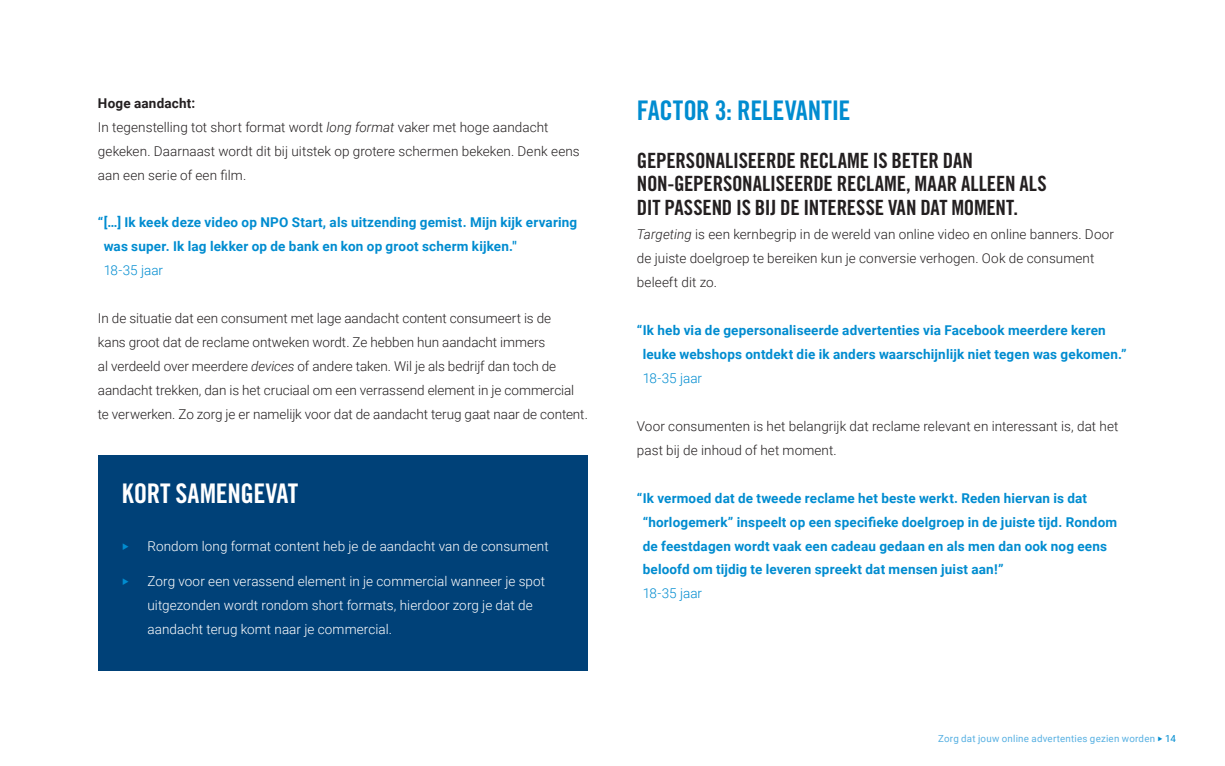
<style>
.page{position:relative;width:1225px;height:766px;background:#fff}
.page>*{position:absolute;margin:0;border:0;box-sizing:border-box;transform-origin:0 0}
.Subkoptekst_Blauw{font:27px "Trade Gothic LT Std Bd Cn 20";letter-spacing:-.01em;color:#008cd0}
.Subkoptekst_Blauw-2{font:27px "Trade Gothic LT Std Bd Cn 20";letter-spacing:-.015em;color:#fff}
.Tussenkop_Zwart{font:21px/23.9px "Trade Gothic LT Std Bd Cn 20";letter-spacing:-.01em;color:#231f20}
.Broodtekst{font:300 13.5px/23.9px "Roboto";color:#231f20}
.Broodtekst-2{font:700 13.5px/23.9px "Roboto";letter-spacing:.015em;color:#008cd0}
.t1{font:300 13.5px/23.9px "Roboto";letter-spacing:.005em;color:#fff}
.Broodtekst-3{font:700 13.5px "Roboto";letter-spacing:.015em;color:#231f20}
.t2{font:13.5px "Roboto";color:#008cd0}
.t3{font:9.75px "Roboto";letter-spacing:.02em;color:#57b0e2}
.s1{font-style:italic}
.s2{font-weight:300}
.s3{color:#008cd0}
</style>
<div class="page">
<div style="left:98px;top:454px;width:490px;height:216px;background:#004178"></div>
<p class="Broodtekst-3" style="left:98px;top:93px;width:99px">Hoge aandacht:</p>
<p class="Broodtekst" style="left:98px;top:114px;width:483px">In tegenstelling tot short format wordt <span class="s1">long format</span> vaker met hoge aandacht gekeken. Daarnaast wordt dit bij uitstek op grotere schermen bekeken. Denk eens aan een serie of een film.</p>
<p class="Broodtekst-2" style="left:104px;top:210px;width:475px;text-indent:-6px">“[…] Ik keek deze video op NPO Start, als uitzending gemist. Mijn kijk ervaring was super. Ik lag lekker op de bank en kon op groot scherm kijken."<br><span class="s2">18-35 jaar</span></p>
<p class="Broodtekst" style="left:98px;top:306px;width:491px">In de situatie dat een consument met lage aandacht content consumeert is de<br>kans groot dat de reclame ontweken wordt. Ze hebben hun aandacht immers<br>al verdeeld over meerdere <span class="s1">devices</span> of andere taken. Wil je als bedrijf dan toch de aandacht trekken, dan is het cruciaal om een verrassend element in je commercial te verwerken. Zo zorg je er namelijk voor dat de aandacht terug gaat naar de content.</p>
<p class="Subkoptekst_Blauw-2" style="left:122px;top:476px;width:178px">KORT SAMENGEVAT</p>
<p class="t2" style="left:122px;top:536px;width:9px">‣</p>
<p class="t1" style="left:147px;top:533px;width:403px">Rondom long format content heb je de aandacht van de consument</p>
<p class="t2" style="left:122px;top:572px;width:9px">‣</p>
<p class="t1" style="left:147px;top:569px;width:399px">Zorg voor een verassend element in je commercial wanneer je spot uitgezonden wordt rondom short formats, hierdoor zorg je dat de aandacht terug komt naar je commercial.</p>
<p class="Subkoptekst_Blauw" style="left:637px;top:94px;width:215px">FACTOR 3: RELEVANTIE</p>
<p class="Tussenkop_Zwart" style="left:637px;top:148px;width:411px">GEPERSONALISEERDE RECLAME IS BETER DAN<br>NON-GEPERSONALISEERDE RECLAME, MAAR ALLEEN ALS<br>DIT PASSEND IS BIJ DE INTERESSE VAN DAT MOMENT.</p>
<p class="Broodtekst" style="left:637px;top:222px;width:478px"><span class="s1">Targeting</span> is een kernbegrip in de wereld van online video en online banners. Door de juiste doelgroep te bereiken kun je conversie verhogen. Ook de consument beleeft dit zo.</p>
<p class="Broodtekst-2" style="left:643px;top:318px;width:485px;text-indent:-6px">“Ik heb via de gepersonaliseerde advertenties via Facebook meerdere keren leuke webshops ontdekt die ik anders waarschijnlijk niet tegen was gekomen.”<br><span class="s2">18-35 jaar</span></p>
<p class="Broodtekst" style="left:637px;top:413px;width:483px">Voor consumenten is het belangrijk dat reclame relevant en interessant is, dat het past bij de inhoud of het moment.</p>
<p class="Broodtekst-2" style="left:643px;top:485px;width:476px;text-indent:-6px">“Ik vermoed dat de tweede reclame het beste werkt. Reden hiervan is dat “horlogemerk” inspeelt op een specifieke doelgroep in de juiste tijd. Rondom de feestdagen wordt vaak een cadeau gedaan en als men dan ook nog eens beloofd om tijdig te leveren spreekt dat mensen juist aan!”<br><span class="s2">18-35 jaar</span></p>
<p class="t3" style="left:938px;top:731px;width:239px">Zorg dat jouw online advertenties gezien worden <span class="s3">‣ 14</span></p>
</div>
